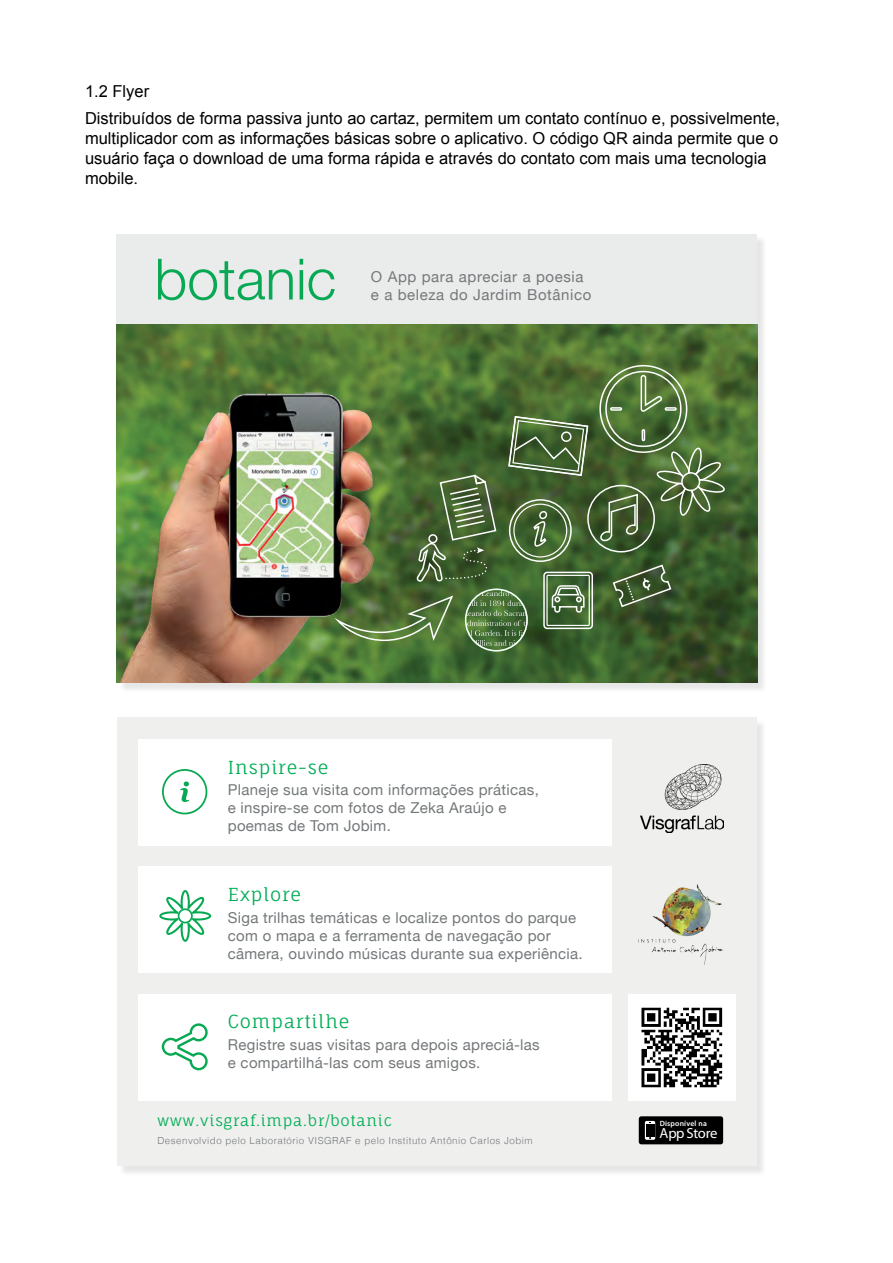
<style>
.page{position:relative;width:893px;height:1263px;background:#fff}
.page>*{position:absolute;margin:0;border:0;box-sizing:border-box;transform-origin:0 0}
.t1{font:300 57px "Helvetica Neue";color:#08a955}
.t2{font:18px "Fauna One";letter-spacing:.05em;color:#00ad56}
.t3{font:16.5px/19.8px "Arial";color:#000}
.t4{font:15px/18px "Helvetica Neue";letter-spacing:.02em;color:#74787a}
.t5{font:15px "Helvetica Neue";letter-spacing:.04em;color:#74787a}
.t6{font:15px "Fauna One";letter-spacing:.05em;color:#00ad56}
.t7{font:14.7px "Myriad Pro";letter-spacing:-.015em;color:#fff}
.t8{font:300 9.75px "Helvetica";letter-spacing:.05em;color:#74787a}
.t9{font:600 7.65px "Myriad Pro";letter-spacing:.025em;color:#fff}
</style>
<div class="page">
<div style="left:119px;top:719px;width:648px;height:457px;background:#000;opacity:.1"></div>
<div style="left:117px;top:718px;width:639px;height:448px;background:#efefee"></div>
<div style="left:138px;top:994px;width:474px;height:106px;background:#fff"></div>
<div style="left:138px;top:866px;width:474px;height:107px;background:#fff"></div>
<div style="left:138px;top:739px;width:474px;height:106px;background:#fff"></div>
<img style="left:629px;top:994px;width:106px;height:106px">
<img style="left:640px;top:764px;width:83px;height:69px">
<img style="left:638px;top:884px;width:85px;height:81px">
<div style="left:639px;top:1116px;width:84px;height:28px;background:#000;border-radius:3px"></div>
<svg style="left:645px;top:1121px;width:10px;height:19px"></svg>
<div style="left:646px;top:1124px;width:8px;height:13px;background:#000"></div>
<svg style="left:162px;top:1023px;width:46px;height:47px"></svg>
<svg style="left:159px;top:890px;width:52px;height:52px"></svg>
<svg style="left:162px;top:769px;width:45px;height:45px"></svg>
<div style="left:119px;top:235px;width:649px;height:458px;background:#000;opacity:.1"></div>
<div style="left:117px;top:234px;width:640px;height:449px;background:#eaeceb"></div>
<img style="left:117px;top:324px;width:640px;height:359px">
<svg style="left:655px;top:446px;width:71px;height:71px;background:#5c7749"></svg>
<img style="left:525px;top:554px;width:89px;height:96px">
<div style="left:543px;top:572px;width:50px;height:57px;border:2px solid #fff;border-radius:3px"></div>
<div style="left:546px;top:575px;width:44px;height:51px;border:1px solid #fff"></div>
<img style="left:603px;top:554px;width:80px;height:65px">
<img style="left:615px;top:608px;width:31px;height:6px">
<svg style="left:612px;top:564px;width:60px;height:44px;background:#4f6841"></svg>
<img style="left:581px;top:347px;width:127px;height:127px">
<div style="left:599px;top:365px;width:88px;height:88px;border:2px solid #fff;border-radius:50%"></div>
<div style="left:605px;top:371px;width:76px;height:76px;border:2px solid #fff;border-radius:50%"></div>
<svg style="left:640px;top:374px;width:24px;height:39px"></svg>
<div style="left:665px;top:407px;width:12px;height:4px;border:2px solid #fff"></div>
<svg style="left:642px;top:429px;width:3px;height:12px"></svg>
<div style="left:610px;top:407px;width:12px;height:4px;border:2px solid #fff"></div>
<div style="left:587px;top:485px;width:68px;height:67px;border:2px solid #fff;border-radius:50%"></div>
<svg style="left:600px;top:487px;width:39px;height:56px;background:#5c724b"></svg>
<img style="left:498px;top:405px;width:103px;height:83px">
<img style="left:117px;top:366px;width:300px;height:317px">
<img style="left:331px;top:415px;width:258px;height:233px">
<p class="t3" style="left:85px;top:78px;width:697px;line-height:27.3px">1.2 Flyer<br>Distribuídos de forma passiva junto ao cartaz, permitem um contato contínuo e, possivelmente,</p>
<p class="t3" style="left:85px;top:129px;width:695px">multiplicador com as informações básicas sobre o aplicativo. O código QR ainda permite que o usuário faça o download de uma forma rápida e através do contato com mais uma tecnologia mobile.</p>
<h1 class="t1" style="left:155px;top:233px;width:183px">botanic</h1>
<p class="t5" style="left:371px;top:265px;width:214px">O App para apreciar a poesia</p>
<p class="t5" style="left:371px;top:283px;width:222px">e a beleza do Jardim Botânico</p>
<p class="t2" style="left:228px;top:756px;width:102px">Inspire-se</p>
<p class="t4" style="left:228px;top:782px;width:312px">Planeje sua visita com informações práticas, e inspire-se com fotos de Zeka Araújo e poemas de Tom Jobim.</p>
<p class="t2" style="left:228px;top:883px;width:75px">Explore</p>
<p class="t4" style="left:228px;top:909px;width:356px">Siga trilhas temáticas e localize pontos do parque com o mapa e a ferramenta de navegação por câmera, ouvindo músicas durante sua experiência.</p>
<p class="t2" style="left:228px;top:1011px;width:123px">Compartilhe</p>
<p class="t4" style="left:228px;top:1036px;width:313px">Registre suas visitas para depois apreciá-las e compartilhá-las com seus amigos.</p>
<p class="t6" style="left:157px;top:1111px;width:236px">www.visgraf.impa.br/botanic</p>
<p class="t8" style="left:157px;top:1133px;width:377px">Desenvolvido pelo Laboratório VISGRAF e pelo Instituto Antônio Carlos Jobim</p>
<p class="t9" style="left:660px;top:1119px;width:49px">Disponível na</p>
<p class="t7" style="left:660px;top:1124px;width:59px">AppStore</p>
</div>
